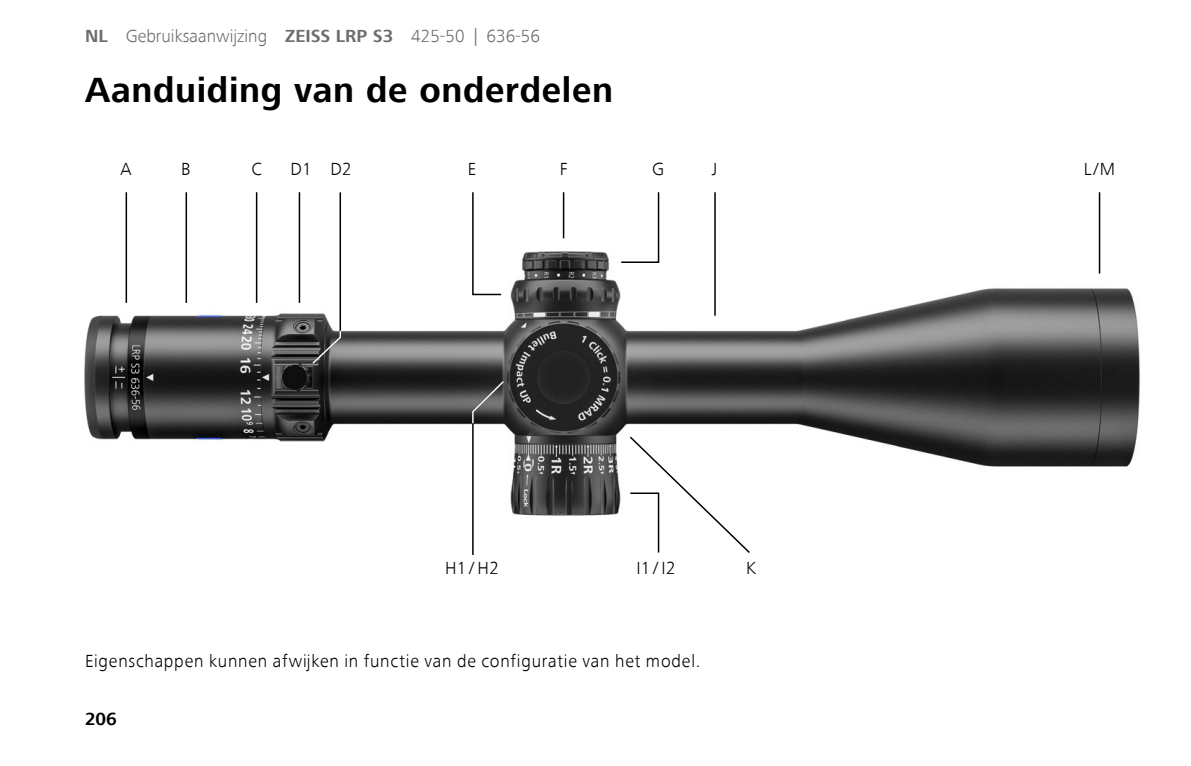
<style>
.page{position:relative;width:1191px;height:766px;background:#fff}
.page>*{position:absolute;margin:0;border:0;box-sizing:border-box;transform-origin:0 0}
.head{font:700 36px "ZEISS Frutiger Next W1 G";letter-spacing:.015em;color:#000}
.Footnote_Light{font:300 18px "ZEISS Frutiger Next W1 G";letter-spacing:.04em;color:#000}
.t1{font:300 18px "ZEISS Frutiger Next W1 G";color:#6d6e71}
.t2{font:700 18px "ZEISS Frutiger Next W1 G";color:#000}
.s1{font-weight:700}
</style>
<div class="page">
<img style="left:84px;top:194px;width:1056px;height:322px">
<hr style="left:126px;top:192px;width:1px;height:111px;background:#000">
<hr style="left:185px;top:192px;width:2px;height:111px;background:#000">
<hr style="left:256px;top:192px;width:1px;height:111px;background:#000">
<hr style="left:714px;top:192px;width:2px;height:123px;background:#000">
<hr style="left:1098px;top:192px;width:2px;height:81px;background:#000">
<hr style="left:299px;top:192px;width:1px;height:111px;background:#000">
<hr style="left:563px;top:192px;width:1px;height:46px;background:#000">
<svg style="left:471px;top:192px;width:31px;height:104px"></svg>
<svg style="left:620px;top:192px;width:40px;height:72px"></svg>
<svg style="left:628px;top:435px;width:123px;height:118px"></svg>
<svg style="left:311px;top:192px;width:31px;height:173px"></svg>
<svg style="left:471px;top:379px;width:34px;height:176px"></svg>
<p class="t1" style="left:85px;top:26px;width:456px"><span class="s1">NL</span> Gebruiksaanwijzing <span class="s1">ZEISS LRP S3</span> 425-50 | 636-56</p>
<p class="head" style="left:85px;top:69px;width:529px">Aanduiding van de onderdelen</p>
<p class="Footnote_Light" style="left:120px;top:159px;width:13px">A</p>
<p class="Footnote_Light" style="left:181px;top:159px;width:11px">B</p>
<p class="Footnote_Light" style="left:251px;top:159px;width:12px">C</p>
<p class="Footnote_Light" style="left:291px;top:159px;width:23px">D1</p>
<p class="Footnote_Light" style="left:330px;top:159px;width:23px">D2</p>
<p class="Footnote_Light" style="left:468px;top:159px;width:10px">E</p>
<p class="Footnote_Light" style="left:559px;top:159px;width:9px">F</p>
<p class="Footnote_Light" style="left:652px;top:159px;width:13px">G</p>
<p class="Footnote_Light" style="left:712px;top:159px;width:7px">J</p>
<p class="Footnote_Light" style="left:1084px;top:159px;width:33px">L/M</p>
<p class="Footnote_Light" style="left:445px;top:557px;width:55px">H1/H2</p>
<p class="Footnote_Light" style="left:636px;top:557px;width:41px">I1/I2</p>
<p class="Footnote_Light" style="left:746px;top:557px;width:12px">K</p>
<p class="Footnote_Light" style="left:85px;top:650px;width:617px">Eigenschappen kunnen afwijken in functie van de configuratie van het model.</p>
<p class="t2" style="left:85px;top:708px;width:33px">206</p>
</div>
